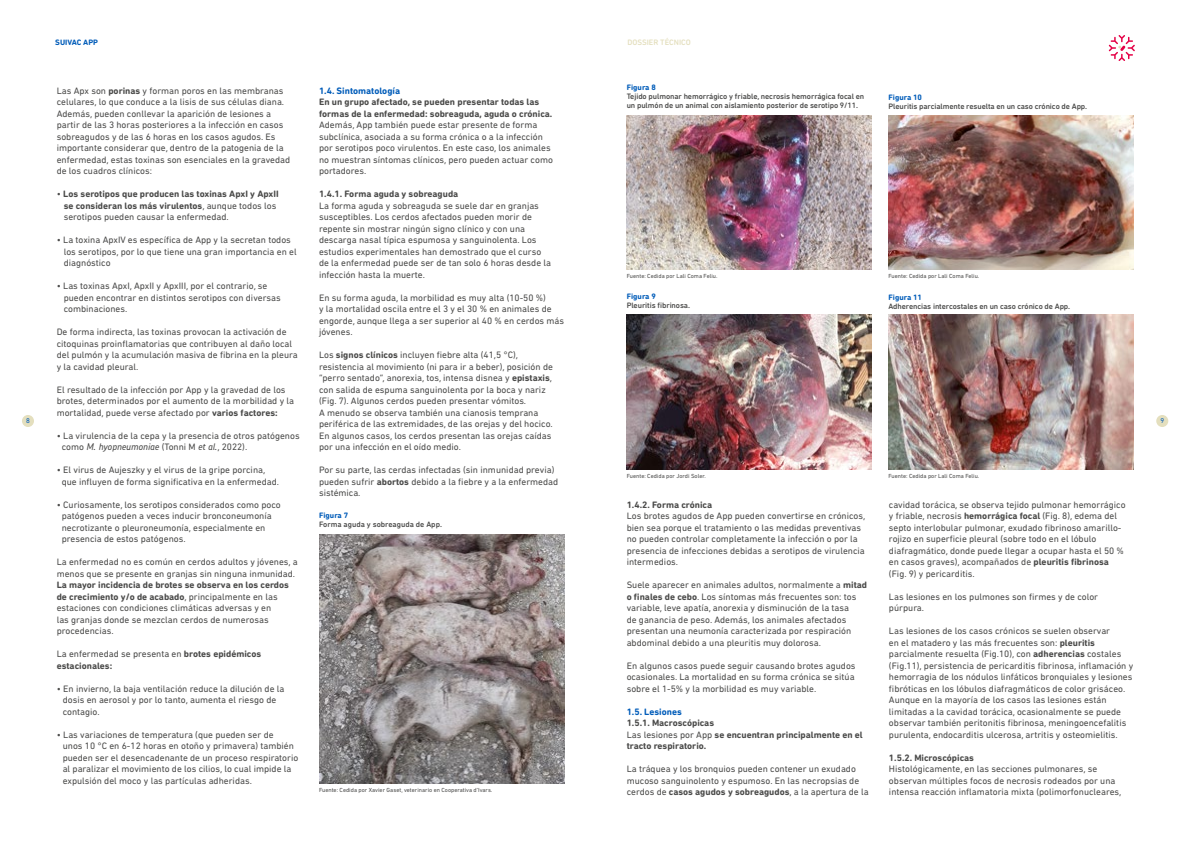
<style>
.page{position:relative;width:1191px;height:842px;background:#fff}
.page>*{position:absolute;margin:0;border:0;box-sizing:border-box;transform-origin:0 0}
.t1{font:9.5px/11.5px "DIN Next Rounded LT Pro";color:#4a4a49}
.t2{font:700 9.5px/11.5px "DIN Next Rounded LT Pro";color:#4a4a49}
.t3{font:700 9.5px "DIN Next Rounded LT Pro";color:#005cb9}
.t4{font:italic 500 9.3px "Chevin Pro";color:#4a4a49}
.t5{font:500 8px/9px "DIN Next Rounded LT Pro";letter-spacing:-.01em;color:#4a4a49}
.t6{font:700 8px "DIN Next Rounded LT Pro";color:#005cb9}
.t7{font:500 8px "DIN Next Rounded LT Pro";color:#e4dfbe}
.t8{font:7px "DIN Next Rounded LT Pro";color:#005cb9}
.t9{font:6px "DIN Next Rounded LT Pro";color:#4a4a49}
.s1{font-weight:700}
.s2{font-weight:400}
.s3{font-family:"DIN Next Rounded LT Pro";font-weight:400;font-style:normal;font-size:9.5px}
</style>
<div class="page">
<div style="left:22px;top:415px;width:12px;height:12px;background:#e4dfbe;border-radius:50%"></div>
<div style="left:1156px;top:415px;width:12px;height:12px;background:#e4dfbe;border-radius:50%"></div>
<svg style="left:1108px;top:35px;width:27px;height:26px"></svg>
<img style="left:319px;top:534px;width:245px;height:250px">
<img style="left:626px;top:115px;width:246px;height:154px">
<img style="left:626px;top:315px;width:246px;height:154px">
<img style="left:888px;top:115px;width:245px;height:154px">
<img style="left:888px;top:315px;width:245px;height:154px">
<p class="t6" style="left:55px;top:37px;width:44px">SUIVAC APP</p>
<p class="t7" style="left:627px;top:37px;width:65px">DOSSIER TÉCNICO</p>
<p class="t6" style="left:626px;top:82px;width:31px">Figura 8</p>
<p class="t5" style="left:626px;top:91px;width:239px">Tejido pulmonar hemorrágico y friable, necrosis hemorrágica focal en un pulmón de un animal con aislamiento posterior de serotipo 9/11.</p>
<p class="t3" style="left:319px;top:85px;width:83px">1.4. Sintomatología</p>
<p class="t2" style="left:319px;top:96px;width:235px">En un grupo afectado, se pueden presentar todas las formas de la enfermedad: sobreaguda, aguda o crónica.</p>
<p class="t1" style="left:319px;top:119px;width:235px">Además, App también puede estar presente de forma subclínica, asociada a su forma crónica o a la infección por serotipos poco virulentos. En este caso, los animales no muestran síntomas clínicos, pero pueden actuar como portadores.</p>
<p class="t2" style="left:319px;top:188px;width:141px">1.4.1. Forma aguda y sobreaguda</p>
<p class="t1" style="left:319px;top:200px;width:233px">La forma aguda y sobreaguda se suele dar en granjas susceptibles. Los cerdos afectados pueden morir de repente sin mostrar ningún signo clínico y con una descarga nasal típica espumosa y sanguinolenta. Los estudios experimentales han demostrado que el curso de la enfermedad puede ser de tan solo 6 horas desde la infección hasta la muerte.</p>
<p class="t1" style="left:319px;top:292px;width:247px">En su forma aguda, la morbilidad es muy alta (10-50 %)<br>y la mortalidad oscila entre el 3 y el 30 % en animales de engorde, aunque llega a ser superior al 40 % en cerdos más jóvenes.</p>
<p class="t1" style="left:319px;top:349px;width:235px">Los <span class="s1">signos clínicos</span> incluyen fiebre alta (41,5 °C), resistencia al movimiento (ni para ir a beber), posición de “perro sentado”, anorexia, tos, intensa disnea y <span class="s1">epistaxis</span>, con salida de espuma sanguinolenta por la boca y nariz (Fig. 7). Algunos cerdos pueden presentar vómitos.<br>A menudo se observa también una cianosis temprana periférica de las extremidades, de las orejas y del hocico.<br>En algunos casos, los cerdos presentan las orejas caídas por una infección en el oído medio.</p>
<p class="t1" style="left:319px;top:464px;width:241px">Por su parte, las cerdas infectadas (sin inmunidad previa) pueden sufrir <span class="s1">abortos</span> debido a la fiebre y a la enfermedad sistémica.</p>
<p class="t1" style="left:57px;top:84px;width:235px">Las Apx son <span class="s1">porinas</span> y forman poros en las membranas celulares, lo que conduce a la lisis de sus células diana.<br>Además, pueden conllevar la aparición de lesiones a partir de las 3 horas posteriores a la infección en casos sobreagudos y de las 6 horas en los casos agudos. Es importante considerar que, dentro de la patogenia de la enfermedad, estas toxinas son esenciales en la gravedad de los cuadros clínicos:</p>
<p class="t2" style="left:64px;top:188px;width:216px;text-indent:-7px"><span class="s2">•</span> Los serotipos que producen las toxinas ApxI y ApxII se consideran los más virulentos<span class="s2">, aunque todos los serotipos pueden causar la enfermedad.</span></p>
<p class="t1" style="left:64px;top:234px;width:234px;text-indent:-7px">• La toxina ApxIV es específica de App y la secretan todos los serotipos, por lo que tiene una gran importancia en el diagnóstico</p>
<p class="t1" style="left:64px;top:280px;width:218px;text-indent:-7px">• Las toxinas ApxI, ApxII y ApxIII, por el contrario, se pueden encontrar en distintos serotipos con diversas combinaciones.</p>
<p class="t1" style="left:57px;top:326px;width:243px">De forma indirecta, las toxinas provocan la activación de citoquinas proinflamatorias que contribuyen al daño local del pulmón y la acumulación masiva de fibrina en la pleura y la cavidad pleural.</p>
<p class="t1" style="left:57px;top:384px;width:239px">El resultado de la infección por App y la gravedad de los brotes, determinados por el aumento de la morbilidad y la mortalidad, puede verse afectado por <span class="s1">varios factores:</span></p>
<p class="t1" style="left:57px;top:430px;width:244px">• La virulencia de la cepa y la presencia de otros patógenos</p>
<p class="t4" style="left:62px;top:440px;width:187px"><span class="s3">como</span> M. hyopneumoniae <span class="s3">(Tonni M</span> et al.<span class="s3">, 2022).</span></p>
<p class="t1" style="left:62px;top:464px;width:219px;text-indent:-5px">• El virus de Aujeszky y el virus de la gripe porcina, que influyen de forma significativa en la enfermedad.</p>
<p class="t1" style="left:62px;top:498px;width:220px;text-indent:-5px">• Curiosamente, los serotipos considerados como poco patógenos pueden a veces inducir bronconeumonía necrotizante o pleuroneumonía, especialmente en presencia de estos patógenos.</p>
<p class="t1" style="left:57px;top:556px;width:243px">La enfermedad no es común en cerdos adultos y jóvenes, a menos que se presente en granjas sin ninguna inmunidad.</p>
<p class="t1" style="left:57px;top:579px;width:234px"><span class="s1">La mayor incidencia de brotes se observa en los cerdos de crecimiento y/o de acabado</span>, principalmente en las estaciones con condiciones climáticas adversas y en<br>las granjas donde se mezclan cerdos de numerosas procedencias.</p>
<p class="t2" style="left:57px;top:648px;width:206px"><span class="s2">La enfermedad se presenta en</span> brotes epidémicos estacionales:</p>
<p class="t1" style="left:63px;top:682px;width:223px;text-indent:-6px">• En invierno, la baja ventilación reduce la dilución de la dosis en aerosol y por lo tanto, aumenta el riesgo de contagio.</p>
<p class="t1" style="left:63px;top:728px;width:237px;text-indent:-6px">• Las variaciones de temperatura (que pueden ser de<br>unos 10 °C en 6-12 horas en otoño y primavera) también pueden ser el desencadenante de un proceso respiratorio al paralizar el movimiento de los cilios, lo cual impide la expulsión del moco y las partículas adheridas.</p>
<p class="t6" style="left:888px;top:92px;width:35px">Figura 10</p>
<p class="t5" style="left:888px;top:101px;width:200px">Pleuritis parcialmente resuelta en un caso crónico de App.</p>
<p class="t9" style="left:626px;top:273px;width:92px">Fuente: Cedida por Lali Coma Feliu.</p>
<p class="t9" style="left:888px;top:273px;width:92px">Fuente: Cedida por Lali Coma Feliu.</p>
<p class="t6" style="left:626px;top:292px;width:31px">Figura 9</p>
<p class="t5" style="left:626px;top:301px;width:65px">Pleuritis fibrinosa.</p>
<p class="t6" style="left:888px;top:292px;width:35px">Figura 11</p>
<p class="t5" style="left:888px;top:301px;width:183px">Adherencias intercostales en un caso crónico de App.</p>
<p class="t8" style="left:26px;top:417px;width:5px">8</p>
<p class="t8" style="left:1160px;top:417px;width:5px">9</p>
<p class="t9" style="left:626px;top:472px;width:81px">Fuente: Cedida por Jordi Soler.</p>
<p class="t9" style="left:888px;top:472px;width:92px">Fuente: Cedida por Lali Coma Feliu.</p>
<p class="t1" style="left:889px;top:498px;width:238px">cavidad torácica, se observa tejido pulmonar hemorrágico y friable, necrosis <span class="s1">hemorrágica focal</span> (Fig. 8), edema del septo interlobular pulmonar, exudado fibrinoso amarillo&shy;rojizo en superficie pleural (sobre todo en el lóbulo diafragmático, donde puede llegar a ocupar hasta el 50 % en casos graves), acompañados de <span class="s1">pleuritis fibrinosa </span>(Fig. 9) y pericarditis.</p>
<p class="t1" style="left:889px;top:590px;width:211px">Las lesiones en los pulmones son firmes y de color púrpura.</p>
<p class="t1" style="left:889px;top:625px;width:246px">Las lesiones de los casos crónicos se suelen observar<br>en el matadero y las más frecuentes son: <span class="s1">pleuritis </span>parcialmente resuelta (Fig.10), con <span class="s1">adherencias</span> costales (Fig.11), persistencia de pericarditis fibrinosa, inflamación y hemorragia de los nódulos linfáticos bronquiales y lesiones fibróticas en los lóbulos diafragmáticos de color grisáceo.<br>Aunque en la mayoría de los casos las lesiones están limitadas a la cavidad torácica, ocasionalmente se puede observar también peritonitis fibrinosa, meningoencefalitis purulenta, endocarditis ulcerosa, artritis y osteomielitis.</p>
<p class="t2" style="left:889px;top:752px;width:86px">1.5.2. Microscópicas</p>
<p class="t1" style="left:889px;top:763px;width:234px">Histológicamente, en las secciones pulmonares, se observan múltiples focos de necrosis rodeados por una intensa reacción inflamatoria mixta (polimorfonucleares,</p>
<p class="t2" style="left:626px;top:499px;width:87px">1.4.2. Forma crónica</p>
<p class="t1" style="left:626px;top:510px;width:240px">Los brotes agudos de App pueden convertirse en crónicos, bien sea porque el tratamiento o las medidas preventivas no pueden controlar completamente la infección o por la presencia de infecciones debidas a serotipos de virulencia intermedios.</p>
<p class="t1" style="left:626px;top:579px;width:242px">Suele aparecer en animales adultos, normalmente a <span class="s1">mitad o finales de cebo</span>. Los síntomas más frecuentes son: tos variable, leve apatía, anorexia y disminución de la tasa<br>de ganancia de peso. Además, los animales afectados presentan una neumonía caracterizada por respiración abdominal debido a una pleuritis muy dolorosa.</p>
<p class="t1" style="left:626px;top:660px;width:230px;text-align:justify">En algunos casos puede seguir causando brotes agudos ocasionales. La mortalidad en su forma crónica se sitúa sobre el 1-5% y la morbilidad es muy variable.</p>
<p class="t3" style="left:626px;top:706px;width:57px">1.5. Lesiones</p>
<p class="t2" style="left:626px;top:717px;width:238px">1.5.1. Macroscópicas<br><span class="s2">Las lesiones por App</span> se encuentran principalmente en el tracto respiratorio.</p>
<p class="t1" style="left:626px;top:763px;width:243px">La tráquea y los bronquios pueden contener un exudado mucoso sanguinolento y espumoso. En las necropsias de cerdos de <span class="s1">casos agudos y sobreagudos</span>, a la apertura de la</p>
<p class="t6" style="left:319px;top:511px;width:31px">Figura 7</p>
<p class="t5" style="left:319px;top:520px;width:124px">Forma aguda y sobreaguda de App.</p>
<p class="t9" style="left:319px;top:787px;width:175px">Fuente: Cedida por Xavier Gaset, veterinario en Cooperativa d’Ivars.</p>
</div>
